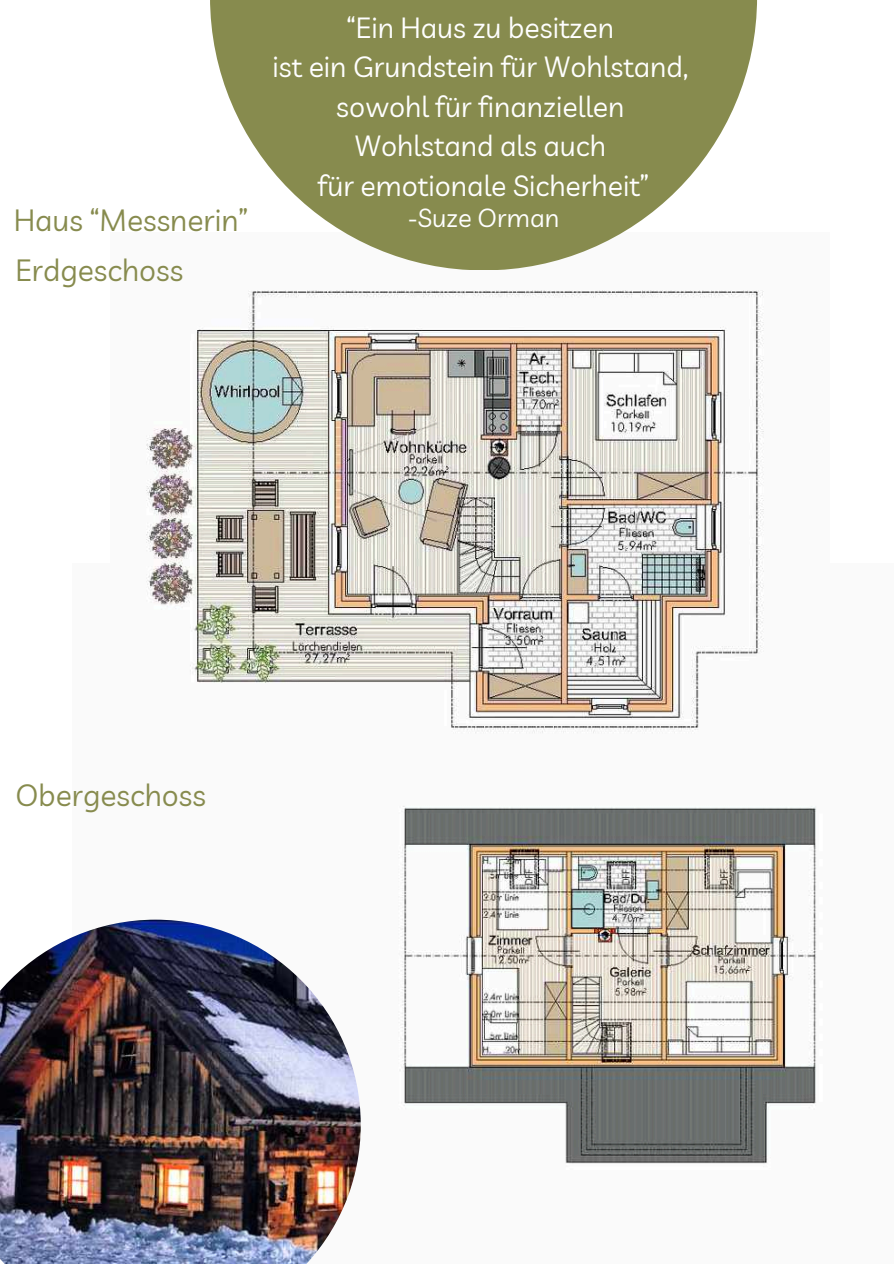
<style>
.page{position:relative;width:894px;height:1264px;background:#fff}
.page>*{position:absolute;margin:0;border:0;box-sizing:border-box;transform-origin:0 0}
.t1{font:30px/49.8px "Livvic";color:#878b4e}
.t2{font:28.5px/39.3px "Livvic";color:#fff;text-align:center}
.t3{font:25.5px "Livvic";color:#fff}
</style>
<div class="page">
<img style="left:360px;top:806px;width:457px;height:358px">
<img style="left:0;top:919px;width:360px;height:344px">
<img style="left:146px;top:290px;width:618px;height:444px">
<svg style="left:210px;top:0;width:546px;height:270px;fill:#878b4e"></svg>
<p class="t1" style="left:14px;top:195px;width:236px">Haus “Messnerin”<br>Erdgeschoss</p>
<p class="t2" style="left:272px;top:8px;width:417px">“Ein Haus zu besitzen<br>ist ein Grundstein für Wohlstand, sowohl für finanziellen<br>Wohlstand als auch<br>für emotionale Sicherheit”</p>
<p class="t3" style="left:407px;top:202px;width:153px">-Suze Orman</p>
<p class="t1" style="left:15px;top:769px;width:192px">Obergeschoss</p>
</div>
